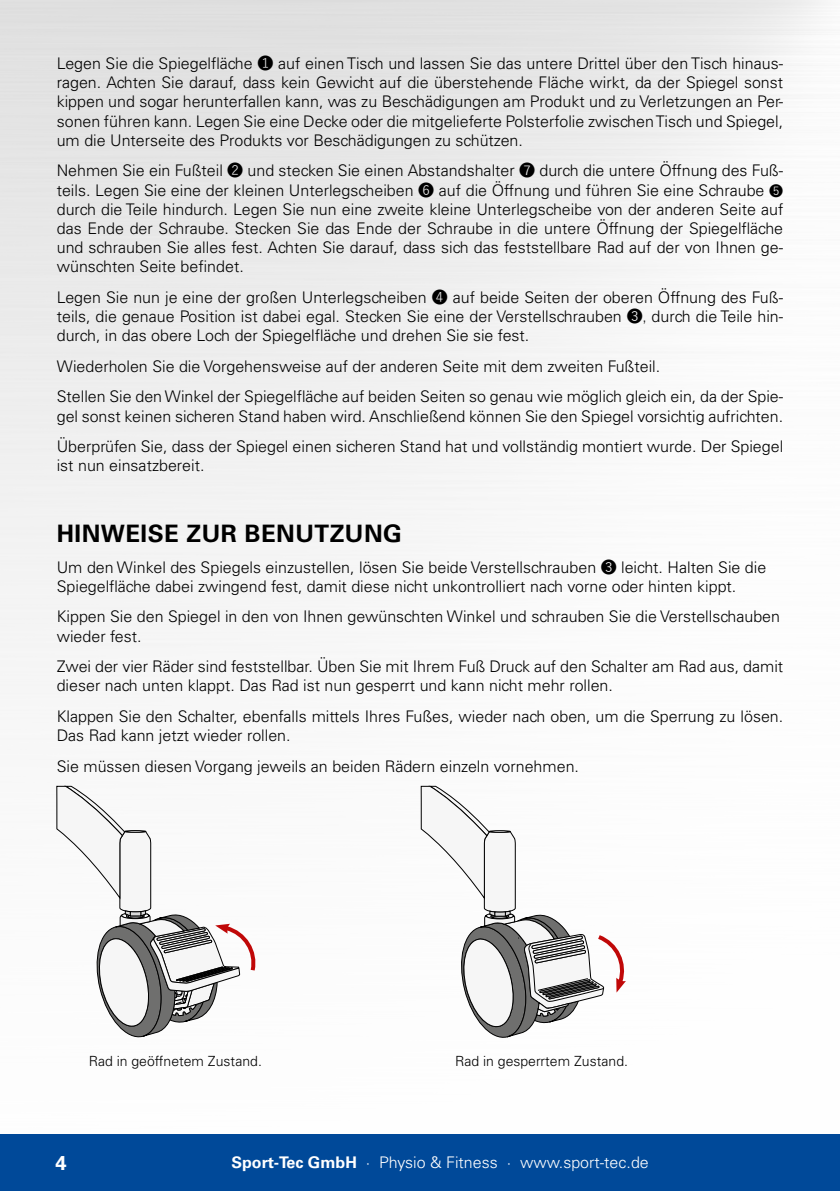
<style>
.page{position:relative;width:840px;height:1191px;background:#fff}
.page>*{position:absolute;margin:0;border:0;box-sizing:border-box;transform-origin:0 0}
.t1{font:700 24px "Univers LT Std";letter-spacing:.02em;color:#000}
.t2{font:700 20px "Univers LT Std";color:#fff}
.t3{font:300 16px/19.2px "Univers LT Std";color:#000}
.t4{font:300 16px "Univers LT Std";color:#fff}
.t5{font:300 14px "Univers LT Std";color:#000}
.s1{font-family:"Yu Gothic"}
.s2{font-family:"Yu Gothic";font-size:14px}
.s3{font-weight:700}
</style>
<div class="page">
<img style="left:0;top:0;width:825px;height:982px">
<div style="left:0;top:1134px;width:839px;height:57px;background:#004999"></div>
<svg style="left:57px;top:786px;width:199px;height:252px"></svg>
<svg style="left:421px;top:786px;width:204px;height:252px"></svg>
<p class="t3" style="left:57px;top:54px;width:727px;text-align:justify">Legen Sie die Spiegelfläche <span class="s1">❶</span> auf einen Tisch und lassen Sie das untere Drittel über den Tisch hinaus&shy;ragen. Achten Sie darauf, dass kein Gewicht auf die überstehende Fläche wirkt, da der Spiegel sonst kippen und sogar herunterfallen kann, was zu Beschädigungen am Produkt und zu Verletzungen an Per&shy;sonen führen kann. Legen Sie eine Decke oder die mitgelieferte Polsterfolie zwischen Tisch und Spiegel, um die Unterseite des Produkts vor Beschädigungen zu schützen.</p>
<p class="t3" style="left:57px;top:161px;width:727px;text-align:justify">Nehmen Sie ein Fußteil <span class="s1">❷</span> und stecken Sie einen Abstandshalter <span class="s1">❼</span> durch die untere Öffnung des Fuß&shy;teils. Legen Sie eine der kleinen Unterlegscheiben <span class="s1">❻</span> auf die Öffnung und führen Sie eine Schraube <span class="s2">❺ </span>durch die Teile hindurch. Legen Sie nun eine zweite kleine Unterlegscheibe von der anderen Seite auf das Ende der Schraube. Stecken Sie das Ende der Schraube in die untere Öffnung der Spiegelfläche und schrauben Sie alles fest. Achten Sie darauf, dass sich das feststellbare Rad auf der von Ihnen ge&shy;wünschten Seite befindet.</p>
<p class="t3" style="left:57px;top:287px;width:727px;text-align:justify">Legen Sie nun je eine der großen Unterlegscheiben <span class="s1">❹</span> auf beide Seiten der oberen Öffnung des Fuß&shy;teils, die genaue Position ist dabei egal. Stecken Sie eine der Verstellschrauben <span class="s1">❸,</span> durch die Teile hin&shy;durch, in das obere Loch der Spiegelfläche und drehen Sie sie fest.</p>
<p class="t3" style="left:57px;top:351px;width:727px;line-height:30.6px">Wiederholen Sie die Vorgehensweise auf der anderen Seite mit dem zweiten Fußteil.<br>Stellen Sie den Winkel der Spiegelfläche auf beiden Seiten so genau wie möglich gleich ein, da der Spie-</p>
<p class="t3" style="left:57px;top:400px;width:727px;line-height:30.6px">gel sonst keinen sicheren Stand haben wird. Anschließend können Sie den Spiegel vorsichtig aufrichten.<br>Überprüfen Sie, dass der Spiegel einen sicheren Stand hat und vollständig montiert wurde. Der Spiegel</p>
<p class="t3" style="left:57px;top:456px;width:149px">ist nun einsatzbereit.</p>
<h1 class="t1" style="left:57px;top:524px;width:346px">HINWEISE ZUR BENUTZUNG</h1>
<p class="t3" style="left:57px;top:557px;width:710px">Um den Winkel des Spiegels einzustellen, lösen Sie beide Verstellschrauben <span class="s1">❸</span> leicht. Halten Sie die<br>Spiegelfläche dabei zwingend fest, damit diese nicht unkontrolliert nach vorne oder hinten kippt.</p>
<p class="t3" style="left:57px;top:607px;width:724px">Kippen Sie den Spiegel in den von Ihnen gewünschten Winkel und schrauben Sie die Verstellschauben wieder fest.</p>
<p class="t3" style="left:57px;top:657px;width:727px">Zwei der vier Räder sind feststellbar. Üben Sie mit Ihrem Fuß Druck auf den Schalter am Rad aus, damit dieser nach unten klappt. Das Rad ist nun gesperrt und kann nicht mehr rollen.</p>
<p class="t3" style="left:57px;top:706px;width:727px">Klappen Sie den Schalter, ebenfalls mittels Ihres Fußes, wieder nach oben, um die Sperrung zu lösen.<br>Das Rad kann jetzt wieder rollen.</p>
<p class="t3" style="left:57px;top:756px;width:523px">Sie müssen diesen Vorgang jeweils an beiden Rädern einzeln vornehmen.</p>
<p class="t5" style="left:89px;top:1052px;width:175px">Rad in geöffnetem Zustand.</p>
<p class="t5" style="left:455px;top:1052px;width:174px">Rad in gesperrtem Zustand.</p>
<p class="t2" style="left:56px;top:1155px;width:13px">4</p>
<p class="t4" style="left:231px;top:1156px;width:418px"><span class="s3">Sport-Tec GmbH</span> ∙ Physio &amp; Fitness ∙ www.sport-tec.de</p>
</div>
